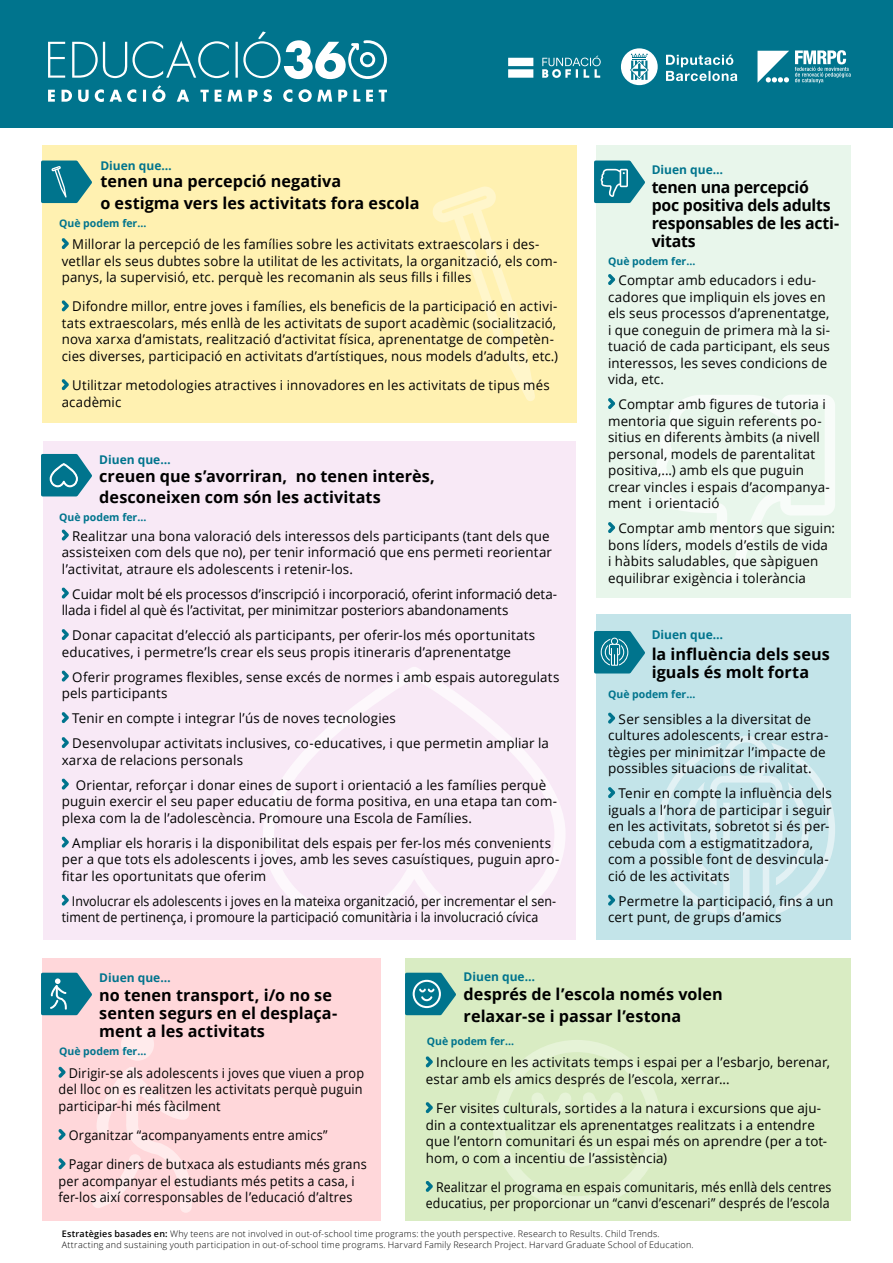
<style>
.page{position:relative;width:893px;height:1263px;background:#fff}
.page>*{position:absolute;margin:0;border:0;box-sizing:border-box;transform-origin:0 0}
.t1{font:700 16.2px/18px "Open Sans";color:#000}
.t2{font:13.5px/16.5px "Open Sans";letter-spacing:.01em;color:#000}
.t3{font:13.5px/16.5px "Open Sans";letter-spacing:.01em;color:#000;scale:.94 1}
.t4{font:13.5px/16.5px "Open Sans";letter-spacing:.01em;color:#000;text-align:right;scale:.92 1}
.t5{font:13.5px/16.5px "Open Sans";letter-spacing:-.01em;color:#000}
.t6{font:700 12px "Open Sans";color:#00748d}
.t7{font:700 10.5px "Open Sans";color:#00748d}
.t8{font:300 9px/10.5px "Open Sans";letter-spacing:.025em;color:#000}
.s1{font-weight:600}
</style>
<div class="page">
<div style="left:0;top:0;width:893px;height:128px;background:#00748d"></div>
<svg style="left:48px;top:85px;width:339px;height:17px"></svg>
<svg style="left:48px;top:31px;width:339px;height:48px"></svg>
<svg style="left:508px;top:56px;width:93px;height:22px"></svg>
<svg style="left:666px;top:55px;width:71px;height:26px"></svg>
<div style="left:621px;top:48px;width:37px;height:37px;background:#fff;border-radius:50%"></div>
<svg style="left:630px;top:54px;width:19px;height:26px"></svg>
<svg style="left:757px;top:50px;width:94px;height:33px"></svg>
<div style="left:43px;top:146px;width:534px;height:277px;background:#fff1b1"></div>
<svg style="left:433px;top:186px;width:102px;height:215px"></svg>
<div style="left:43px;top:958px;width:338px;height:262px;background:#ffd7da"></div>
<div style="left:121px;top:1028px;width:33px;height:33px;background:#ffebec;border-radius:50%"></div>
<svg style="left:92px;top:1067px;width:100px;height:146px"></svg>
<div style="left:405px;top:958px;width:445px;height:262px;background:#d9ecc3"></div>
<svg style="left:493px;top:1040px;width:168px;height:168px"></svg>
<div style="left:596px;top:145px;width:254px;height:452px;background:#e8f6eb"></div>
<svg style="left:656px;top:395px;width:179px;height:184px"></svg>
<div style="left:43px;top:441px;width:532px;height:499px;background:#f8e9f6"></div>
<svg style="left:263px;top:667px;width:302px;height:255px"></svg>
<svg style="left:62px;top:238px;width:7px;height:11px"></svg>
<svg style="left:62px;top:300px;width:7px;height:11px"></svg>
<svg style="left:62px;top:379px;width:7px;height:11px"></svg>
<svg style="left:58px;top:1066px;width:8px;height:12px"></svg>
<svg style="left:58px;top:1129px;width:8px;height:11px"></svg>
<svg style="left:58px;top:1158px;width:8px;height:11px"></svg>
<svg style="left:426px;top:1056px;width:7px;height:11px"></svg>
<svg style="left:426px;top:1102px;width:7px;height:11px"></svg>
<svg style="left:426px;top:1181px;width:7px;height:11px"></svg>
<svg style="left:62px;top:529px;width:7px;height:11px"></svg>
<svg style="left:62px;top:587px;width:7px;height:11px"></svg>
<svg style="left:62px;top:629px;width:7px;height:11px"></svg>
<svg style="left:62px;top:670px;width:7px;height:11px"></svg>
<svg style="left:62px;top:712px;width:7px;height:11px"></svg>
<svg style="left:62px;top:737px;width:7px;height:11px"></svg>
<svg style="left:62px;top:778px;width:7px;height:11px"></svg>
<svg style="left:62px;top:836px;width:7px;height:11px"></svg>
<svg style="left:62px;top:894px;width:7px;height:11px"></svg>
<svg style="left:608px;top:274px;width:7px;height:11px"></svg>
<svg style="left:608px;top:398px;width:7px;height:11px"></svg>
<svg style="left:608px;top:522px;width:7px;height:11px"></svg>
<div style="left:596px;top:614px;width:254px;height:326px;background:#c3e4e9"></div>
<svg style="left:657px;top:736px;width:178px;height:180px"></svg>
<svg style="left:608px;top:712px;width:7px;height:11px"></svg>
<svg style="left:608px;top:787px;width:7px;height:11px"></svg>
<svg style="left:608px;top:894px;width:7px;height:11px"></svg>
<svg style="left:41px;top:453px;width:51px;height:44px"></svg>
<svg style="left:41px;top:159px;width:51px;height:46px"></svg>
<svg style="left:594px;top:160px;width:51px;height:44px"></svg>
<svg style="left:594px;top:631px;width:51px;height:43px"></svg>
<svg style="left:41px;top:971px;width:51px;height:46px"></svg>
<svg style="left:405px;top:972px;width:51px;height:44px"></svg>
<p class="t6" style="left:100px;top:157px;width:73px">Diuen que…</p>
<p class="t6" style="left:652px;top:161px;width:73px">Diuen que…</p>
<p class="t1" style="left:100px;top:170px;width:321px;line-height:21.6px">tenen una percepció negativa<br>o estigma vers les activitats fora escola</p>
<p class="t1" style="left:652px;top:178px;width:189px">tenen una percepció poc positiva dels adults responsables de les acti&shy;vitats</p>
<p class="t7" style="left:59px;top:215px;width:89px">Què podem fer...</p>
<p class="t2" style="left:62px;top:236px;width:497px;text-indent:10px">Millorar la percepció de les famílies sobre les activitats extraescolars i des&shy;vetllar els seus dubtes sobre la utilitat de les activitats, la organització, els com&shy;panys, la supervisió, etc. perquè les recomanin als seus fills i filles</p>
<p class="t2" style="left:62px;top:298px;width:498px;text-indent:10px">Difondre millor, entre joves i famílies, els beneficis de la participació en activi&shy;tats extraescolars, més enllà de les activitats de suport acadèmic (socialització, nova xarxa d’amistats, realització d’activitat física, aprenentatge de competèn&shy;cies diverses, participació en activitats d’artístiques, nous models d’adults, etc.)</p>
<p class="t2" style="left:62px;top:377px;width:489px;text-indent:11px">Utilitzar metodologies atractives i innovadores en les activitats de tipus més acadèmic</p>
<p class="t7" style="left:608px;top:254px;width:89px">Què podem fer...</p>
<p class="t2" style="left:608px;top:271px;width:224px;text-indent:11px">Comptar amb educadors i edu&shy;cadores que impliquin els joves en els seus processos d’aprenentatge, i que coneguin de primera mà la si&shy;tuació de cada participant, els seus interessos, les seves condicions de vida, etc.</p>
<p class="t2" style="left:608px;top:395px;width:223px;text-indent:11px">Comptar amb figures de tutoria i mentoria que siguin referents po&shy;sitius en diferents àmbits (a nivell personal, models de parentalitat positiva,...) amb els que puguin crear vincles i espais d’acompanya&shy;ment i orientació</p>
<p class="t2" style="left:608px;top:519px;width:229px;text-indent:10px">Comptar amb mentors que siguin: bons líders, models d’estils de vida<br>i hàbits saludables, que sàpiguen equilibrar exigència i tolerància</p>
<p class="t6" style="left:99px;top:451px;width:73px">Diuen que…</p>
<p class="t1" style="left:99px;top:464px;width:337px;line-height:21.6px">creuen que s’avorriran, no tenen interès, desconeixen com són les activitats</p>
<p class="t7" style="left:59px;top:510px;width:89px">Què podem fer...</p>
<p class="t2" style="left:62px;top:527px;width:492px;text-indent:11px">Realitzar una bona valoració dels interessos dels participants (tant dels que assisteixen com dels que no), per tenir informació que ens permeti reorientar l’activitat, atraure els adolescents i retenir-los.</p>
<p class="t5" style="left:62px;top:585px;width:497px;text-indent:11px">Cuidar molt bé els processos d’inscripció i incorporació, oferint informació deta&shy;llada i fidel al què és l’activitat, per minimitzar posteriors abandonaments</p>
<p class="t2" style="left:62px;top:626px;width:475px;text-indent:11px">Donar capacitat d’elecció als participants, per oferir-los més oportunitats educatives, i permetre’ls crear els seus propis itineraris d’aprenentatge</p>
<p class="t2" style="left:62px;top:668px;width:499px;text-indent:11px">Oferir programes flexibles, sense excés de normes i amb espais autoregulats pels participants</p>
<p class="t2" style="left:72px;top:705px;width:478px;line-height:25px">Tenir en compte i integrar l’ús de noves tecnologies<br>Desenvolupar activitats inclusives, co-educatives, i que permetin ampliar la</p>
<p class="t2" style="left:76px;top:747px;width:472px;line-height:25px;text-indent:-14px">xarxa de relacions personals<br>Orientar, reforçar i donar eines de suport i orientació a les famílies perquè</p>
<p class="t2" style="left:62px;top:792px;width:497px">puguin exercir el seu paper educatiu de forma positiva, en una etapa tan com&shy;plexa com la de l’adolescència. Promoure una Escola de Famílies.</p>
<p class="t2" style="left:62px;top:834px;width:499px;text-indent:11px">Ampliar els horaris i la disponibilitat dels espais per fer-los més convenients per a que tots els adolescents i joves, amb les seves casuístiques, puguin apro&shy;fitar les oportunitats que oferim</p>
<p class="t4" style="left:62px;top:892px;width:539px;text-align:left;text-indent:10px">Involucrar els adolescents i joves en la mateixa organització, per incrementar el sen&shy;timent de pertinença, i promoure la participació comunitària i la involucració cívica</p>
<p class="t6" style="left:652px;top:627px;width:73px">Diuen que…</p>
<p class="t1" style="left:652px;top:644px;width:180px">la influència dels seus iguals és molt forta</p>
<p class="t7" style="left:608px;top:687px;width:89px">Què podem fer...</p>
<p class="t2" style="left:608px;top:710px;width:222px;text-indent:11px">Ser sensibles a la diversitat de cultures adolescents, i crear estra&shy;tègies per minimitzar l’impacte de possibles situacions de rivalitat.</p>
<p class="t2" style="left:608px;top:785px;width:225px;text-indent:11px">Tenir en compte la influència dels iguals a l’hora de participar i seguir en les activitats, sobretot si és per&shy;cebuda com a estigmatitzadora, com a possible font de desvincula&shy;ció de les activitats</p>
<p class="t2" style="left:608px;top:892px;width:227px;text-indent:11px">Permetre la participació, fins a un cert punt, de grups d’amics</p>
<p class="t6" style="left:99px;top:969px;width:73px">Diuen que…</p>
<p class="t6" style="left:464px;top:968px;width:73px">Diuen que…</p>
<p class="t1" style="left:99px;top:985px;width:240px">no tenen transport, i/o no se senten segurs en el desplaça&shy;ment a les activitats</p>
<p class="t1" style="left:464px;top:983px;width:261px;line-height:21.6px">després de l’escola només volen relaxar-se i passar l’estona</p>
<p class="t7" style="left:427px;top:1034px;width:89px">Què podem fer...</p>
<p class="t7" style="left:59px;top:1044px;width:89px">Què podem fer...</p>
<p class="t2" style="left:426px;top:1054px;width:406px;text-indent:11px">Incloure en les activitats temps i espai per a l’esbarjo, berenar, estar amb els amics després de l’escola, xerrar...</p>
<p class="t2" style="left:426px;top:1099px;width:403px;text-indent:11px">Fer visites culturals, sortides a la natura i excursions que aju&shy;din a contextualitzar els aprenentatges realitzats i a entendre que l’entorn comunitari és un espai més on aprendre (per a tot&shy;hom, o com a incentiu de l’assistència)</p>
<p class="t4" style="left:426px;top:1178px;width:443px">Realitzar el programa en espais comunitaris, més enllà dels centres educatius, per proporcionar un “canvi d’escenari” després de l’escola</p>
<p class="t3" style="left:59px;top:1064px;width:327px;text-align:justify;text-indent:10px">Dirigir-se als adolescents i joves que viuen a prop del lloc on es realitzen les activitats perquè puguin participar-hi més fàcilment</p>
<p class="t3" style="left:69px;top:1120px;width:318px;line-height:29.2px">Organitzar “acompanyaments entre amics”<br>Pagar diners de butxaca als estudiants més grans</p>
<p class="t3" style="left:59px;top:1172px;width:317px">per acompanyar el estudiants més petits a casa, i fer-los així corresponsables de l’educació d’altres</p>
<p class="t8" style="left:62px;top:1228px;width:633px"><span class="s1">Estratègies basades en:</span> Why teens are not involved in out-of-school time programs: the youth perspective. Research to Results. Child Trends.<br>Attracting and sustaining youth participation in out-of-school time programs. Harvard Family Research Project. Harvard Graduate School of Education.</p>
</div>
